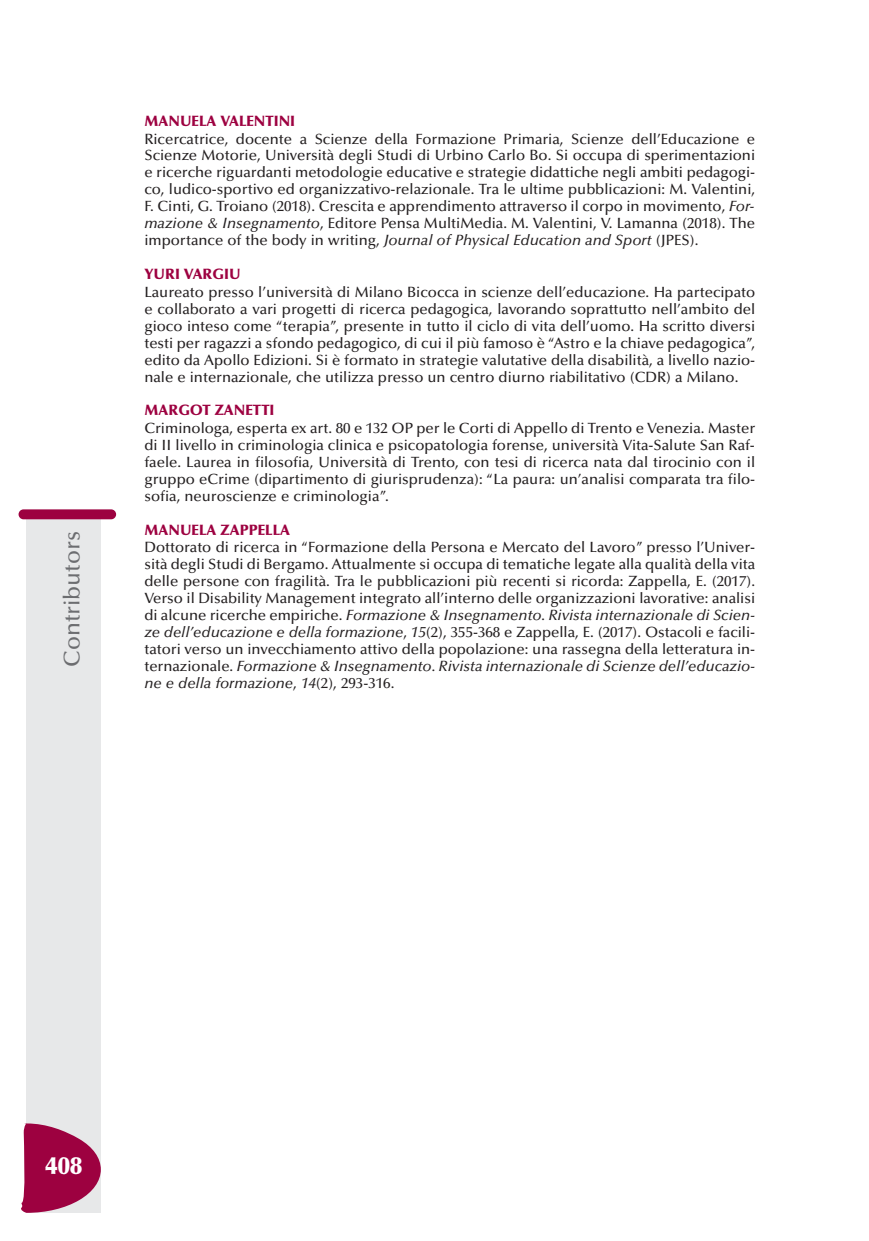
<style>
.page{position:relative;width:869px;height:1241px;background:#fff}
.page>*{position:absolute;margin:0;border:0;box-sizing:border-box;transform-origin:0 0}
.t1{font:900 24.5px "Optima";color:#fff}
.t2{font:500 22.75px "Optima";color:#6c6d70}
.t3{font:500 14.88px/17px "Optima";color:#231f20;text-align:justify}
.t4{font:900 14.88px "Optima";color:#9d0140}
.s1{font-style:italic}
</style>
<div class="page">
<div style="left:27px;top:517px;width:74px;height:695px;background:#e7e8e9"></div>
<div style="left:19px;top:509px;width:97px;height:10px;background:#9d0140;border-radius:5px"></div>
<svg style="left:21px;top:1122px;width:80px;height:90px"></svg>
<h2 class="t2" style="left:63px;top:666px;width:137px;rotate:-90deg">Contributors</h2>
<p class="t4" style="left:144px;top:115px;width:152px">MANUELA VALENTINI</p>
<p class="t3" style="left:144px;top:131px;width:612px">Ricercatrice, docente a Scienze della Formazione Primaria, Scienze dell’Educazione e Scienze Motorie, Università degli Studi di Urbino Carlo Bo. Si occupa di sperimentazioni e ricerche riguardanti metodologie educative e strategie didattiche negli ambiti pedagogi&shy;co, ludico-sportivo ed organizzativo-relazionale. Tra le ultime pubblicazioni: M. Valentini, F. Cinti, G. Troiano (2018). Crescita e apprendimento attraverso il corpo in movimento, <span class="s1">For&shy;mazione &amp; Insegnamento</span>, Editore Pensa MultiMedia. M. Valentini, V. Lamanna (2018). The importance of the body in writing, <span class="s1">Journal of Physical Education and Sport</span> (JPES).</p>
<p class="t4" style="left:144px;top:268px;width:98px">YURI VARGIU</p>
<p class="t3" style="left:144px;top:285px;width:612px">Laureato presso l’università di Milano Bicocca in scienze dell’educazione. Ha partecipato e collaborato a vari progetti di ricerca pedagogica, lavorando soprattutto nell’ambito del gioco inteso come “terapia”, presente in tutto il ciclo di vita dell’uomo. Ha scritto diversi testi per ragazzi a sfondo pedagogico, di cui il più famoso è “Astro e la chiave pedagogica”, edito da Apollo Edizioni. Si è formato in strategie valutative della disabilità, a livello nazio&shy;nale e internazionale, che utilizza presso un centro diurno riabilitativo (CDR) a Milano.</p>
<p class="t4" style="left:144px;top:404px;width:132px">MARGOT ZANETTI</p>
<p class="t3" style="left:144px;top:421px;width:612px">Criminologa, esperta ex art. 80 e 132 OP per le Corti di Appello di Trento e Venezia. Master di II livello in criminologia clinica e psicopatologia forense, università Vita-Salute San Raf&shy;faele. Laurea in filosofia, Università di Trento, con tesi di ricerca nata dal tirocinio con il gruppo eCrime (dipartimento di giurisprudenza): “La paura: un’analisi comparata tra filo&shy;sofia, neuroscienze e criminologia”.</p>
<p class="t4" style="left:144px;top:523px;width:147px">MANUELA ZAPPELLA</p>
<p class="t3" style="left:144px;top:540px;width:612px">Dottorato di ricerca in “Formazione della Persona e Mercato del Lavoro” presso l’Univer&shy;sità degli Studi di Bergamo. Attualmente si occupa di tematiche legate alla qualità della vita delle persone con fragilità. Tra le pubblicazioni più recenti si ricorda: Zappella, E. (2017).<br>Verso il Disability Management integrato all’interno delle organizzazioni lavorative: analisi di alcune ricerche empiriche. <span class="s1">Formazione &amp; Insegnamento. Rivista internazionale di Scien&shy;ze dell’educazione e della formazione</span>, <span class="s1">15</span>(2), 355-368 e Zappella, E. (2017). Ostacoli e facili&shy;tatori verso un invecchiamento attivo della popolazione: una rassegna della letteratura in&shy;ternazionale. <span class="s1">Formazione &amp; Insegnamento. Rivista internazionale di Scienze dell’educazio&shy;ne e della formazione</span>, <span class="s1">14</span>(2), 293-316.</p>
<h1 class="t1" style="left:45px;top:1155px;width:38px">408</h1>
</div>
